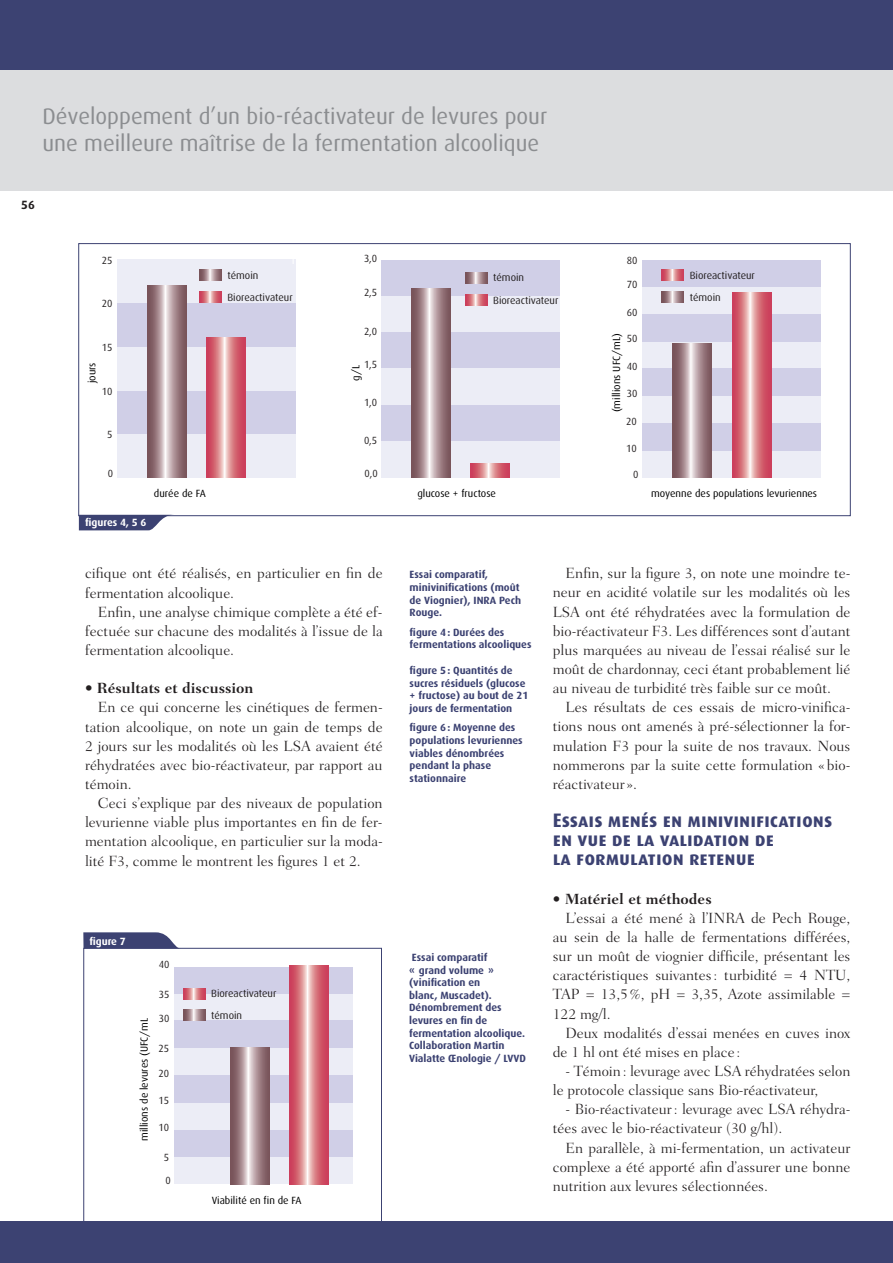
<style>
.page{position:relative;width:893px;height:1263px;background:#3c4272}
.page>*{position:absolute;margin:0;border:0;box-sizing:border-box;transform-origin:0 0}
.t1{font:22.5px/27px "Dax";color:#8b8d90}
.t2{font:19.5px/19.2px "Dax Bold Caps";color:#3c4272}
.t3{font:300 15px/19.2px "Fairfield LH";color:#231f20;text-align:justify}
.t4{font:700 15px "Fairfield LH";color:#231f20}
.t5{font:700 12px "Dax";color:#231f20}
.t6{font:700 10.5px/12.6px "Dax";color:#3c4272}
.t7{font:10.5px "Dax";color:#000}
.t8{font:10.5px/22.4px "Dax";color:#231f20}
.t9{font:700 10.5px "Dax";color:#fff}
.t10{font:10.35px "Dax";color:#231f20}
</style>
<div class="page">
<div style="left:0;top:70px;width:893px;height:121px;background:#dcdddf"></div>
<div style="left:0;top:191px;width:893px;height:1029px;background:#fff"></div>
<div style="left:117px;top:390px;width:179px;height:44px;background:#d0cfe7"></div>
<div style="left:117px;top:434px;width:179px;height:43px;background:#ecedf6"></div>
<div style="left:117px;top:347px;width:179px;height:43px;background:#ecedf6"></div>
<div style="left:117px;top:259px;width:179px;height:44px;background:#ecedf6"></div>
<div style="left:117px;top:303px;width:179px;height:44px;background:#d0cfe7"></div>
<svg style="left:207px;top:338px;width:39px;height:140px;background:#da7c87"></svg>
<svg style="left:147px;top:285px;width:39px;height:193px;background:#a88d92"></svg>
<svg style="left:200px;top:269px;width:22px;height:11px"></svg>
<svg style="left:200px;top:292px;width:22px;height:11px"></svg>
<svg style="left:79px;top:515px;width:95px;height:15px"></svg>
<div style="left:381px;top:405px;width:178px;height:37px;background:#d0cfe7"></div>
<div style="left:381px;top:441px;width:178px;height:36px;background:#ecedf6"></div>
<div style="left:381px;top:368px;width:178px;height:37px;background:#ecedf6"></div>
<div style="left:381px;top:296px;width:178px;height:36px;background:#ecedf6"></div>
<div style="left:381px;top:333px;width:178px;height:35px;background:#d0cfe7"></div>
<div style="left:381px;top:260px;width:178px;height:36px;background:#d0cfe7"></div>
<svg style="left:471px;top:463px;width:39px;height:15px"></svg>
<svg style="left:411px;top:288px;width:39px;height:190px;background:#a88d92"></svg>
<svg style="left:465px;top:272px;width:22px;height:11px"></svg>
<svg style="left:465px;top:294px;width:22px;height:11px"></svg>
<div style="left:642px;top:423px;width:178px;height:27px;background:#d0cfe7"></div>
<div style="left:642px;top:451px;width:178px;height:26px;background:#ecedf6"></div>
<div style="left:642px;top:396px;width:178px;height:27px;background:#ecedf6"></div>
<div style="left:642px;top:341px;width:178px;height:27px;background:#ecedf6"></div>
<div style="left:642px;top:368px;width:178px;height:28px;background:#d0cfe7"></div>
<div style="left:642px;top:287px;width:178px;height:27px;background:#ecedf6"></div>
<div style="left:642px;top:314px;width:178px;height:27px;background:#d0cfe7"></div>
<div style="left:642px;top:260px;width:178px;height:27px;background:#d0cfe7"></div>
<svg style="left:732px;top:292px;width:39px;height:186px;background:#da7c87"></svg>
<svg style="left:673px;top:344px;width:39px;height:134px;background:#a88d92"></svg>
<svg style="left:662px;top:291px;width:22px;height:12px"></svg>
<svg style="left:662px;top:270px;width:22px;height:11px"></svg>
<div style="left:174px;top:1129px;width:179px;height:28px;background:#d0cfe7"></div>
<div style="left:174px;top:1157px;width:179px;height:27px;background:#ecedf6"></div>
<div style="left:174px;top:1102px;width:179px;height:27px;background:#ecedf6"></div>
<div style="left:174px;top:1048px;width:179px;height:27px;background:#ecedf6"></div>
<div style="left:174px;top:1075px;width:179px;height:27px;background:#d0cfe7"></div>
<div style="left:174px;top:993px;width:179px;height:27px;background:#ecedf6"></div>
<div style="left:174px;top:1020px;width:179px;height:28px;background:#d0cfe7"></div>
<div style="left:174px;top:967px;width:179px;height:26px;background:#d0cfe7"></div>
<svg style="left:290px;top:966px;width:39px;height:218px;background:#da7c87"></svg>
<svg style="left:230px;top:1048px;width:39px;height:136px;background:#a88d92"></svg>
<svg style="left:183px;top:1010px;width:22px;height:11px"></svg>
<svg style="left:183px;top:988px;width:22px;height:11px"></svg>
<div style="left:84px;top:948px;width:298px;height:274px;border:1px solid #3c4272"></div>
<svg style="left:83px;top:932px;width:98px;height:16px;background:#565b84"></svg>
<h1 class="t1" style="left:43px;top:103px;width:506px">Développement d’un bio-réactivateur de levures pour une meilleure maîtrise de la fermentation alcoolique</h1>
<p class="t5" style="left:21px;top:198px;width:15px">56</p>
<p class="t10" style="left:102px;top:254px;width:12px">25</p>
<p class="t10" style="left:102px;top:298px;width:12px">20</p>
<p class="t10" style="left:102px;top:342px;width:12px">15</p>
<p class="t7" style="left:86px;top:383px;width:23px;rotate:-90deg">jours</p>
<p class="t10" style="left:102px;top:385px;width:12px">10</p>
<p class="t10" style="left:107px;top:429px;width:7px">5</p>
<p class="t10" style="left:108px;top:467px;width:7px">0</p>
<p class="t9" style="left:85px;top:516px;width:63px">figures 4, 5 6</p>
<p class="t7" style="left:154px;top:488px;width:54px">durée de FA</p>
<p class="t8" style="left:227px;top:264px;width:67px">témoin<br>Bioreactivateur</p>
<p class="t10" style="left:364px;top:253px;width:15px">3,0</p>
<p class="t10" style="left:364px;top:287px;width:15px">2,5</p>
<p class="t10" style="left:364px;top:325px;width:15px">2,0</p>
<p class="t10" style="left:364px;top:359px;width:15px">1,5</p>
<p class="t7" style="left:350px;top:381px;width:17px;rotate:-90deg">g/L</p>
<p class="t10" style="left:364px;top:397px;width:15px">1,0</p>
<p class="t10" style="left:364px;top:434px;width:15px">0,5</p>
<p class="t10" style="left:364px;top:467px;width:15px">0,0</p>
<p class="t3" style="left:85px;top:564px;width:299px">cifique ont été réalisés, en particulier en fin de fermentation alcoolique.</p>
<p class="t3" style="left:85px;top:602px;width:299px;text-indent:13px">Enfin, une analyse chimique complète a été ef&shy;fectuée sur chacune des modalités à l’issue de la fermentation alcoolique.</p>
<p class="t4" style="left:85px;top:679px;width:170px">• Résultats et discussion</p>
<p class="t3" style="left:85px;top:698px;width:299px;text-indent:13px">En ce qui concerne les cinétiques de fermen&shy;tation alcoolique, on note un gain de temps de 2 jours sur les modalités où les LSA avaient été réhydratées avec bio-réactivateur, par rapport au témoin.</p>
<p class="t3" style="left:85px;top:794px;width:299px;text-indent:13px">Ceci s’explique par des niveaux de population levurienne viable plus importantes en fin de fer&shy;mentation alcoolique, en particulier sur la moda&shy;lité F3, comme le montrent les figures 1 et 2.</p>
<p class="t9" style="left:89px;top:935px;width:38px">figure 7</p>
<p class="t10" style="left:159px;top:958px;width:12px">40</p>
<p class="t7" style="left:138px;top:1141px;width:125px;rotate:-90deg">millions de levures (UFC/mL</p>
<p class="t10" style="left:159px;top:988px;width:12px">35</p>
<p class="t10" style="left:159px;top:1013px;width:12px">30</p>
<p class="t10" style="left:158px;top:1043px;width:12px">25</p>
<p class="t10" style="left:158px;top:1068px;width:12px">20</p>
<p class="t10" style="left:158px;top:1095px;width:12px">15</p>
<p class="t10" style="left:158px;top:1122px;width:12px">10</p>
<p class="t10" style="left:164px;top:1152px;width:7px">5</p>
<p class="t10" style="left:165px;top:1175px;width:7px">0</p>
<p class="t8" style="left:211px;top:982px;width:67px">Bioreactivateur</p>
<p class="t8" style="left:211px;top:1004px;width:33px">témoin</p>
<p class="t7" style="left:212px;top:1194px;width:92px">Viabilité en fin de FA</p>
<p class="t8" style="left:493px;top:267px;width:67px">témoin<br>Bioreactivateur</p>
<p class="t7" style="left:417px;top:488px;width:80px">glucose + fructose</p>
<p class="t10" style="left:627px;top:254px;width:12px">80</p>
<p class="t10" style="left:627px;top:279px;width:12px">70</p>
<p class="t10" style="left:627px;top:307px;width:12px">60</p>
<p class="t7" style="left:611px;top:412px;width:80px;rotate:-90deg">(millions UFC/mL)</p>
<p class="t10" style="left:627px;top:333px;width:12px">50</p>
<p class="t10" style="left:627px;top:361px;width:12px">40</p>
<p class="t10" style="left:627px;top:388px;width:12px">30</p>
<p class="t10" style="left:626px;top:415px;width:12px">20</p>
<p class="t10" style="left:626px;top:443px;width:12px">10</p>
<p class="t10" style="left:633px;top:468px;width:7px">0</p>
<p class="t8" style="left:690px;top:264px;width:67px">Bioreactivateur</p>
<p class="t8" style="left:690px;top:286px;width:33px">témoin</p>
<p class="t7" style="left:651px;top:488px;width:168px">moyenne des populations levuriennes</p>
<p class="t6" style="left:410px;top:568px;width:113px">Essai comparatif, minivinifications (moût de Viognier), INRA Pech<br>Rouge.</p>
<p class="t6" style="left:410px;top:626px;width:123px">figure 4: Durées des fermentations alcooliques</p>
<p class="t6" style="left:410px;top:664px;width:120px">figure 5: Quantités de sucres résiduels (glucose + fructose) au bout de 21 jours de fermentation</p>
<p class="t6" style="left:410px;top:721px;width:115px">figure 6: Moyenne des populations levuriennes viables dénombrées pendant la phase stationnaire</p>
<p class="t6" style="left:409px;top:951px;width:118px">Essai comparatif<br>« grand volume » (vinification en<br>blanc, Muscadet).<br>Dénombrement des levures en fin de fermentation alcoolique.<br>Collaboration Martin<br>Vialatte Œnologie / LVVD</p>
<p class="t3" style="left:553px;top:564px;width:299px;text-indent:13px">Enfin, sur la figure 3, on note une moindre te&shy;neur en acidité volatile sur les modalités où les LSA ont été réhydratées avec la formulation de bio-réactivateur F3. Les différences sont d’autant plus marquées au niveau de l’essai réalisé sur le moût de chardonnay, ceci étant probablement lié au niveau de turbidité très faible sur ce moût.</p>
<p class="t3" style="left:553px;top:698px;width:299px;text-indent:13px">Les résultats de ces essais de micro-vinifica&shy;tions nous ont amenés à pré-sélectionner la for&shy;mulation F3 pour la suite de nos travaux. Nous nommerons par la suite cette formulation «bio&shy;réactivateur ».</p>
<h2 class="t2" style="left:553px;top:811px;width:281px">Essais menés en minivinifications en vue de la validation de<br>la formulation retenue</h2>
<p class="t4" style="left:553px;top:890px;width:160px">• Matériel et méthodes</p>
<p class="t3" style="left:553px;top:908px;width:299px;text-indent:13px">L’essai a été mené à l’INRA de Pech Rouge, au sein de la halle de fermentations différées, sur un moût de viognier difficile, présentant les caractéristiques suivantes: turbidité = 4 NTU, TAP = 13,5%, pH = 3,35, Azote assimilable = 122 mg/l.</p>
<p class="t3" style="left:553px;top:1023px;width:299px;text-indent:13px">Deux modalités d’essai menées en cuves inox de 1 hl ont été mises en place :</p>
<p class="t3" style="left:553px;top:1061px;width:299px;text-indent:13px">- Témoin: levurage avec LSA réhydratées selon le protocole classique sans Bio-réactivateur,</p>
<p class="t3" style="left:553px;top:1100px;width:299px;text-indent:13px">- Bio-réactivateur: levurage avec LSA réhydra&shy;tées avec le bio-réactivateur (30 g/hl).</p>
<p class="t3" style="left:553px;top:1138px;width:299px;text-indent:13px">En parallèle, à mi-fermentation, un activateur complexe a été apporté afin d’assurer une bonne nutrition aux levures sélectionnées.</p>
</div>
